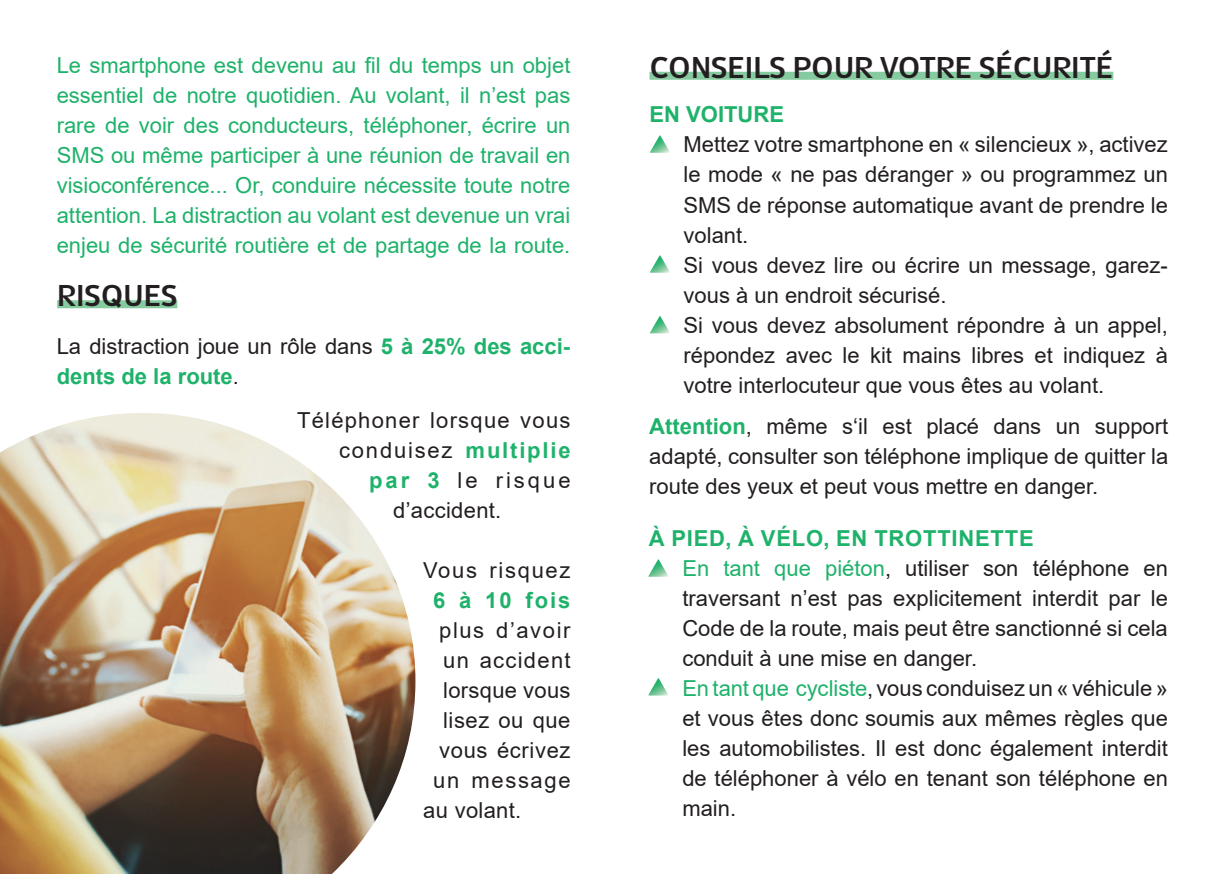
<style>
.page{position:relative;width:1225px;height:874px;background:#fff}
.page>*{position:absolute;margin:0;border:0;box-sizing:border-box;transform-origin:0 0}
.t1{font:500 28px "AWSR120";color:#231f20}
.t2{font:22px/30px "Arial";color:#231f20}
.t3{font:22px/30px "Arial";color:#1eb26a;text-align:justify}
.t4{font:22px "Arial";letter-spacing:.055em;color:#231f20}
.t5{font:22px "Arial";letter-spacing:.075em;color:#231f20}
.t6{font:22px "Arial";letter-spacing:.08em;color:#231f20}
.t7{font:700 22px "Arial";color:#1eb26a}
.t8{font:22px "Arial";letter-spacing:.135em;color:#231f20}
.t9{font:22px "Arial";letter-spacing:.07em;color:#231f20}
.t10{font:22px "Arial";letter-spacing:.03em;color:#231f20}
.t11{font:22px "Arial";letter-spacing:.06em;color:#231f20}
.t12{font:22px "Arial";letter-spacing:.025em;color:#231f20}
.s1{font-weight:700;color:#1eb26a}
.s2{color:#1eb26a}
</style>
<div class="page">
<div style="left:649px;top:72px;width:464px;height:8px;background:#86cba0"></div>
<img style="left:0;top:413px;width:415px;height:460px">
<div style="left:57px;top:300px;width:120px;height:8px;background:#86cba0"></div>
<img style="left:650px;top:135px;width:20px;height:18px">
<img style="left:650px;top:255px;width:20px;height:17px">
<img style="left:650px;top:316px;width:20px;height:17px">
<img style="left:648px;top:559px;width:20px;height:17px">
<img style="left:648px;top:678px;width:20px;height:17px">
<p class="t3" style="left:57px;top:50px;width:515px">Le smartphone est devenu au fil du temps un objet essentiel de notre quotidien. Au volant, il n’est pas rare de voir des conducteurs, téléphoner, écrire un SMS ou même participer à une réunion de travail en visioconférence... Or, conduire nécessite toute notre attention. La distraction au volant est devenue un vrai enjeu de sécurité routière et de partage de la route.</p>
<p class="t1" style="left:57px;top:277px;width:122px">RISQUES</p>
<p class="t2" style="left:57px;top:330px;width:515px">La distraction joue un rôle dans <span class="s1">5 à 25% des acci&shy;dents de la route</span>.</p>
<p class="t4" style="left:297px;top:404px;width:275px">Téléphoner lorsque vous</p>
<p class="t6" style="left:339px;top:434px;width:233px">conduisez <span class="s1">multiplie</span></p>
<p class="t8" style="left:369px;top:464px;width:203px"><span class="s1">par 3</span> le risque</p>
<p class="t2" style="left:393px;top:494px;width:110px">d’accident.</p>
<p class="t5" style="left:423px;top:554px;width:149px">Vous risquez</p>
<p class="t7" style="left:433px;top:584px;width:139px">6 à 10 fois</p>
<p class="t9" style="left:439px;top:614px;width:133px">plus d’avoir</p>
<p class="t11" style="left:443px;top:644px;width:129px">un accident</p>
<p class="t2" style="left:443px;top:674px;width:129px">lorsque vous</p>
<p class="t12" style="left:443px;top:704px;width:129px">lisez ou que</p>
<p class="t10" style="left:439px;top:734px;width:133px">vous écrivez</p>
<p class="t5" style="left:433px;top:764px;width:139px">un message</p>
<p class="t2" style="left:423px;top:794px;width:100px">au volant.</p>
<p class="t1" style="left:649px;top:49px;width:465px">CONSEILS POUR VOTRE SÉCURITÉ</p>
<p class="t7" style="left:649px;top:99px;width:136px">EN VOITURE</p>
<p class="t2" style="left:683px;top:129px;width:486px">Mettez votre smartphone en « silencieux », activez le mode « ne pas déranger » ou programmez un SMS de réponse automatique avant de prendre le volant.<br>Si vous devez lire ou écrire un message, garez&shy;vous à un endroit sécurisé.<br>Si vous devez absolument répondre à un appel, répondez avec le kit mains libres et indiquez à votre interlocuteur que vous êtes au volant.</p>
<p class="t2" style="left:649px;top:411px;width:520px;text-align:justify"><span class="s1">Attention</span>, même s‘il est placé dans un support adapté, consulter son téléphone implique de quitter la route des yeux et peut vous mettre en danger.</p>
<p class="t2" style="left:682px;top:522px;width:487px;text-indent:-34px"><span class="s1">À PIED, À VÉLO, EN TROTTINETTE<br></span><span class="s2">En tant que piéton</span>, utiliser son téléphone en traversant n’est pas explicitement interdit par le Code de la route, mais peut être sanctionné si cela conduit à une mise en danger.<br><span class="s2">En tant que cycliste</span>, vous conduisez un « véhicule » et vous êtes donc soumis aux mêmes règles que les automobilistes. Il est donc également interdit de téléphoner à vélo en tenant son téléphone en main.</p>
</div>
